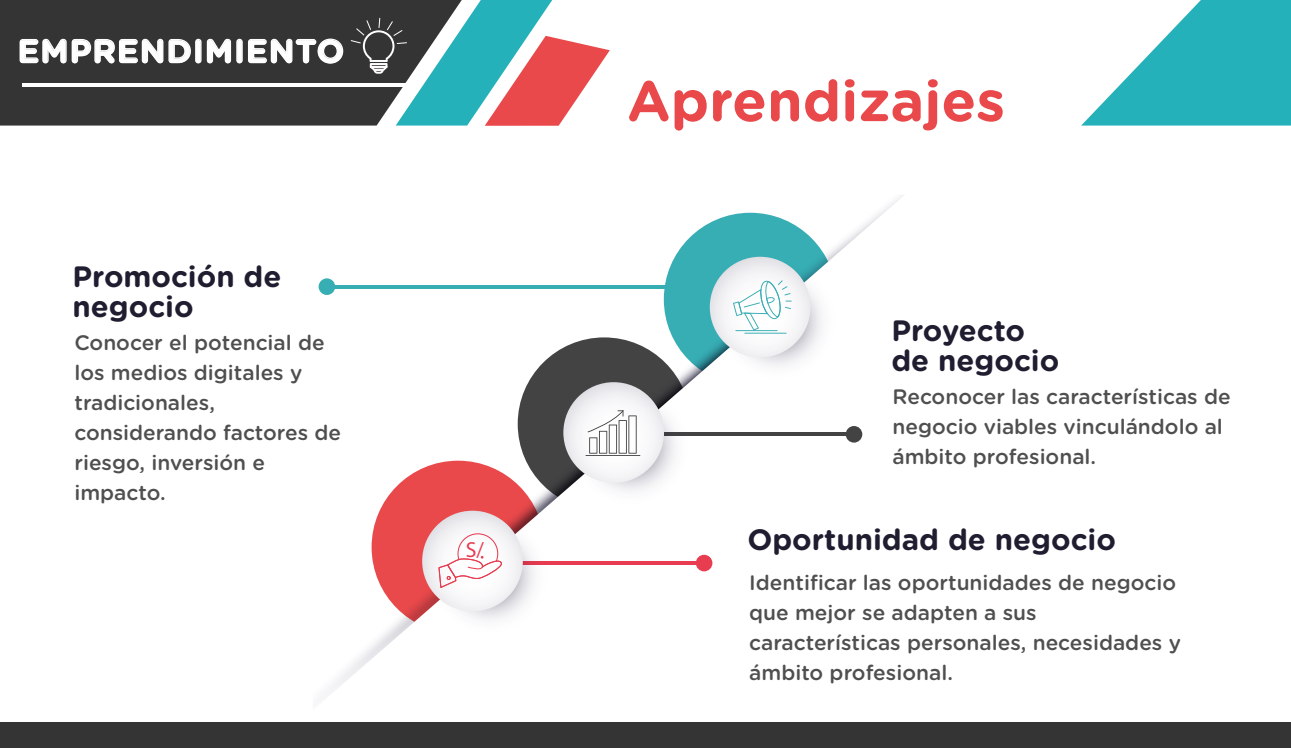
<style>
.page{position:relative;width:1291px;height:748px;background:#fff}
.page>*{position:absolute;margin:0;border:0;box-sizing:border-box;transform-origin:0 0}
.t1{font:700 57px "Gotham Rounded";color:#e9494b}
.t2{font:700 32.7px "Gotham Rounded";letter-spacing:.025em;color:#fff}
.t3{font:700 29.4px/30px "Gotham Rounded";color:#211d30}
.t4{font:21.9px "Myriad Pro";color:#e83c51}
.t5{font:500 21px/30px "Gotham Rounded";color:#504f4f}
</style>
<div class="page">
<svg style="left:318px;top:195px;width:586px;height:499px"></svg>
<svg style="left:710px;top:255px;width:132px;height:131px"></svg>
<div style="left:710px;top:257px;width:100px;height:100px;background:linear-gradient(to right,#ededf0,#f3f2f4);border-radius:50px"></div>
<hr style="left:503px;top:561px;width:201px;height:3px;background:#e83c51">
<div style="left:696px;top:554px;width:16px;height:17px;background:#e83c51;border-radius:50%"></div>
<hr style="left:630px;top:432px;width:227px;height:4px;background:#444344">
<div style="left:845px;top:426px;width:17px;height:16px;background:#444344;border-radius:50%"></div>
<svg style="left:423px;top:508px;width:131px;height:132px"></svg>
<svg style="left:422px;top:510px;width:101px;height:101px"></svg>
<svg style="left:564px;top:380px;width:131px;height:131px"></svg>
<svg style="left:563px;top:382px;width:101px;height:101px"></svg>
<svg style="left:628px;top:415px;width:8px;height:38px"></svg>
<svg style="left:618px;top:420px;width:9px;height:33px"></svg>
<div style="left:609px;top:424px;width:8px;height:29px;background:#fff"></div>
<div style="left:599px;top:431px;width:8px;height:22px;background:#fff"></div>
<svg style="left:589px;top:437px;width:8px;height:16px"></svg>
<svg style="left:585px;top:455px;width:55px;height:1px"></svg>
<svg style="left:587px;top:410px;width:36px;height:22px"></svg>
<svg style="left:733px;top:280px;width:58px;height:54px"></svg>
<svg style="left:438px;top:532px;width:64px;height:57px"></svg>
<div style="left:0;top:0;width:351px;height:125px;background:#343434"></div>
<hr style="left:22px;top:83px;width:393px;height:3px;background:#fff">
<svg style="left:351px;top:0;width:259px;height:126px"></svg>
<svg style="left:19px;top:38px;width:173px;height:26px;background:#656565"></svg>
<div style="left:195px;top:39px;width:6px;height:24px;border:1px solid #fff;border-radius:3px"></div>
<svg style="left:206px;top:38px;width:26px;height:26px"></svg>
<div style="left:236px;top:39px;width:7px;height:24px;border:1px solid #fff;border-radius:3px"></div>
<svg style="left:247px;top:38px;width:97px;height:26px;background:#626262"></svg>
<svg style="left:1082px;top:0;width:209px;height:125px"></svg>
<div style="left:0;top:722px;width:1291px;height:26px;background:#343434"></div>
<h2 class="t2" style="left:18px;top:27px;width:328px">EMPRENDIMIENTO</h2>
<h3 class="t3" style="left:72px;top:261px;width:210px">Promoción de negocio</h3>
<p class="t5" style="left:74px;top:326px;width:268px">Conocer el potencial de los medios digitales y tradicionales, considerando factores de riesgo, inversión e impacto.</p>
<p class="t4" style="left:466px;top:536px;width:20px">S/</p>
<h1 class="t1" style="left:627px;top:59px;width:379px">Aprendizajes</h1>
<h3 class="t3" style="left:891px;top:314px;width:169px">Proyecto de negocio</h3>
<p class="t5" style="left:892px;top:380px;width:340px">Reconocer las características de negocio viables vinculándolo al ámbito profesional.</p>
<h3 class="t3" style="left:747px;top:523px;width:370px">Oportunidad de negocio</h3>
<p class="t5" style="left:749px;top:566px;width:433px">Identificar las oportunidades de negocio que mejor se adapten a sus características personales, necesidades y ámbito profesional.</p>
</div>
